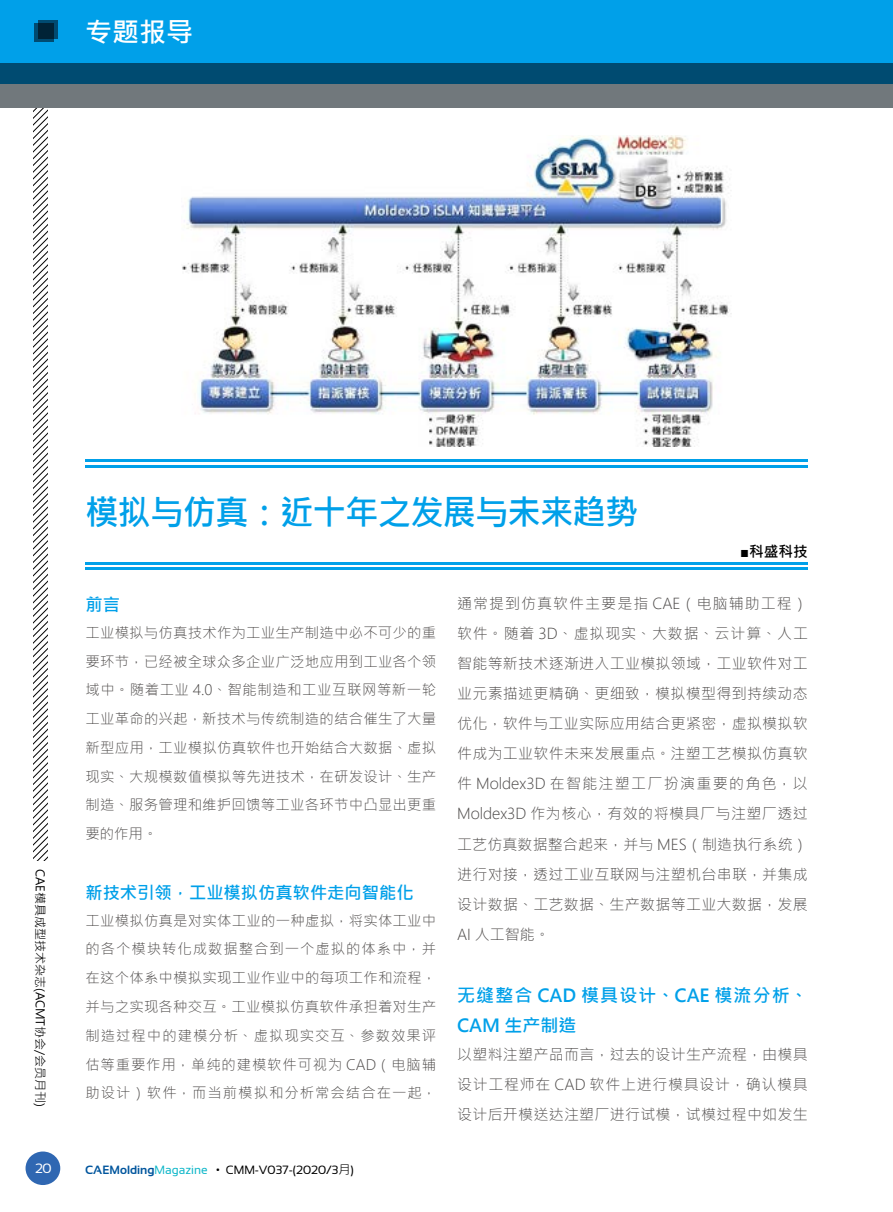
<style>
.page{position:relative;width:893px;height:1212px;background:#fff}
.page>*{position:absolute;margin:0;border:0;box-sizing:border-box;transform-origin:0 0}
.t1{font:34.5px "Microsoft Jheng Hei UI Bold";letter-spacing:-.03em;color:#00a0e9}
.t2{font:700 27px "Microsoft Jheng Hei";color:#fff}
.t3{font:700 18px/30px "Microsoft Jheng Hei";letter-spacing:.035em;color:#00a0e9}
.t4{font:700 17.25px "Microsoft Jheng Hei";color:#00a0e9}
.t5{font:15px/30px "Microsoft Jheng Hei UI Light";letter-spacing:.02em;color:#4c4948;text-align:justify}
.t6{font:15px "Microsoft Jheng Hei UI Bold";color:#000}
.t7{font:14.4px/28.8px "Microsoft Jheng Hei UI Light";letter-spacing:.02em;color:#4c4948;text-align:justify}
.t8{font:13.5px "Sansation";color:#fff}
.t9{font:12px "Sansation";color:#000}
.t10{font:12px "Microsoft Jheng Hei";color:#000}
.s1{font-weight:700;color:#00559d}
.s2{color:#0fb7c9}
.s3{font-family:"Microsoft Jheng Hei"}
</style>
<div class="page">
<svg style="left:34px;top:108px;width:13px;height:753px"></svg>
<div style="left:0;top:0;width:893px;height:84px;background:#00a0e9"></div>
<svg style="left:35px;top:23px;width:19px;height:19px"></svg>
<svg style="left:39px;top:20px;width:19px;height:18px"></svg>
<svg style="left:0;top:64px;width:893px;height:44px;background:#3d6376"></svg>
<div style="left:26px;top:1151px;width:34px;height:34px;background:#2f67b2;border-radius:50%"></div>
<hr style="left:85px;top:562px;width:723px;height:3px;background:#00a0e9">
<hr style="left:85px;top:567px;width:723px;height:3px;background:#00a0e9">
<hr style="left:85px;top:459px;width:723px;height:3px;background:#00a0e9">
<hr style="left:85px;top:465px;width:723px;height:3px;background:#00a0e9">
<img style="left:182px;top:136px;width:550px;height:310px">
<h2 class="t2" style="left:85px;top:16px;width:109px">专题报导</h2>
<p class="t10" style="left:48px;top:869px;width:240px;rotate:90deg">CAE模具成型技术杂志(ACMT协会/会员月刊)</p>
<h1 class="t1" style="left:85px;top:491px;width:555px">模拟与仿真：近十年之发展与未来趋势</h1>
<p class="t6" style="left:740px;top:542px;width:69px">■科盛科技</p>
<p class="t4" style="left:85px;top:594px;width:36px">前言</p>
<p class="t7" style="left:85px;top:618px;width:352px">工业模拟与仿真技术作为工业生产制造中必不可少的重要环节，已经被全球众多企业广泛地应用到工业各个领域中。随着工业 4.0、智能制造和工业互联网等新一轮工业革命的兴起，新技术与传统制造的结合催生了大量新型应用，工业模拟仿真软件也开始结合大数据、虚拟现实、大规模数值模拟等先进技术，在研发设计、生产制造、服务管理和维护回馈等工业各环节中凸显出更重要的作用。</p>
<p class="t4" style="left:85px;top:882px;width:330px">新技术引领，工业模拟仿真软件走向智能化</p>
<p class="t7" style="left:85px;top:906px;width:352px">工业模拟仿真是对实体工业的一种虚拟，将实体工业中的各个模块转化成数据整合到一个虚拟的体系中，并在这个体系中模拟实现工业作业中的每项工作和流程，并与之实现各种交互。工业模拟仿真软件承担着对生产制造过程中的建模分析、虚拟现实交互、参数效果评估等重要作用，单纯的建模软件可视为 CAD（电脑辅助设计）软件，而当前模拟和分析常会结合在一起，</p>
<p class="t5" style="left:457px;top:589px;width:352px">通常提到仿真软件主要是指 CAE（电脑辅助工程）软件。随着 3D、虚拟现实、大数据、云计算、人工智能等新技术逐渐进入工业模拟领域，工业软件对工业元素描述更精确、更细致，模拟模型得到持续动态优化，软件与工业实际应用结合更紧密，虚拟模拟软件成为工业软件未来发展重点。注塑工艺模拟仿真软件 Moldex3D 在智能注塑工厂扮演重要的角色，以Moldex3D 作为核心，有效的将模具厂与注塑厂透过工艺仿真数据整合起来，并与 MES（制造执行系统）进行对接，透过工业互联网与注塑机台串联，并集成设计数据、工艺数据、生产数据等工业大数据，发展AI 人工智能。</p>
<p class="t3" style="left:457px;top:980px;width:352px">无缝整合 CAD 模具设计、CAE 模流分析、<br>CAM 生产制造</p>
<p class="t5" style="left:457px;top:1039px;width:352px">以塑料注塑产品而言，过去的设计生产流程，由模具设计工程师在 CAD 软件上进行模具设计，确认模具设计后开模送达注塑厂进行试模，试模过程中如发生</p>
<p class="t8" style="left:35px;top:1161px;width:18px">20</p>
<p class="t9" style="left:85px;top:1163px;width:270px"><span class="s1">CAEMolding</span><span class="s2">Magazine</span> • CMM-V037-(2020/3<span class="s3">月</span>)</p>
</div>
